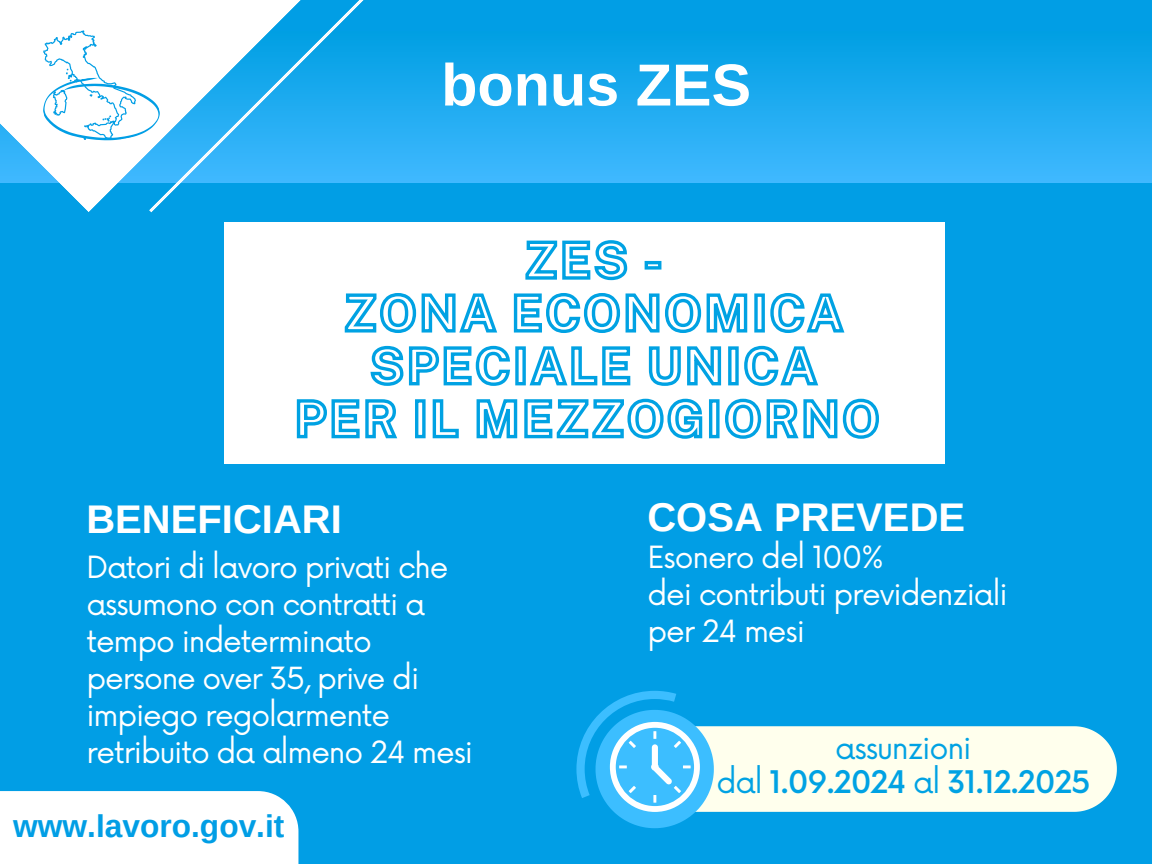
<style>
.page{position:relative;width:1152px;height:864px;background:#019ee5}
.page>*{position:absolute;margin:0;border:0;box-sizing:border-box;transform-origin:0 0}
.t1{font:700 59.4px "Arimo";color:#fff}
.t2{font:700 40.05px "Arimo";color:#fff}
.t3{font:700 31.65px "Arimo";color:#019ee5}
.t4{font:500 30.3px/34.2px "Now";letter-spacing:-.04em;color:#00a2e3;text-align:center}
.t5{font:29.85px/37.2px "Now";letter-spacing:-.04em;color:#fff}
.s1{font-weight:400}
</style>
<div class="page">
<div style="left:0;top:32px;width:1152px;height:151px;background:linear-gradient(to bottom,#009fe3,#40b8ff)"></div>
<svg style="left:0;top:0;width:149px;height:212px;fill:#fff"></svg>
<svg style="left:149px;top:0;width:299px;height:213px"></svg>
<div style="left:224px;top:223px;width:721px;height:241px;background:#fff"></div>
<div style="left:714px;top:726px;width:403px;height:86px;background:#ffffed"></div>
<svg style="left:576px;top:691px;width:138px;height:137px"></svg>
<svg style="left:43px;top:30px;width:117px;height:110px"></svg>
<svg style="left:344px;top:240px;width:501px;height:93px"></svg>
<svg style="left:296px;top:345px;width:583px;height:94px"></svg>
<div style="left:0;top:791px;width:298px;height:73px;background:#fff"></div>
<h1 class="t1" style="left:441px;top:44px;width:311px">bonus ZES</h1>
<h2 class="t2" style="left:86px;top:492px;width:257px">BENEFICIARI</h2>
<p class="t5" style="left:86px;top:546px;width:388px">Datori di lavoro privati che assumono con contratti a tempo indeterminato persone over 35, prive di impiego regolarmente retribuito da almeno 24 mesi</p>
<p class="t3" style="left:13px;top:804px;width:273px">www.lavoro.gov.it</p>
<h2 class="t2" style="left:647px;top:490px;width:319px">COSA PREVEDE</h2>
<p class="t5" style="left:647px;top:536px;width:362px">Esonero del 100%<br>dei contributi previdenziali per 24 mesi</p>
<p class="t4" style="left:717px;top:729px;width:375px"><span class="s1">assunzioni<br>dal</span> 1.09.2024 <span class="s1">al</span> 31.12.2025</p>
</div>
